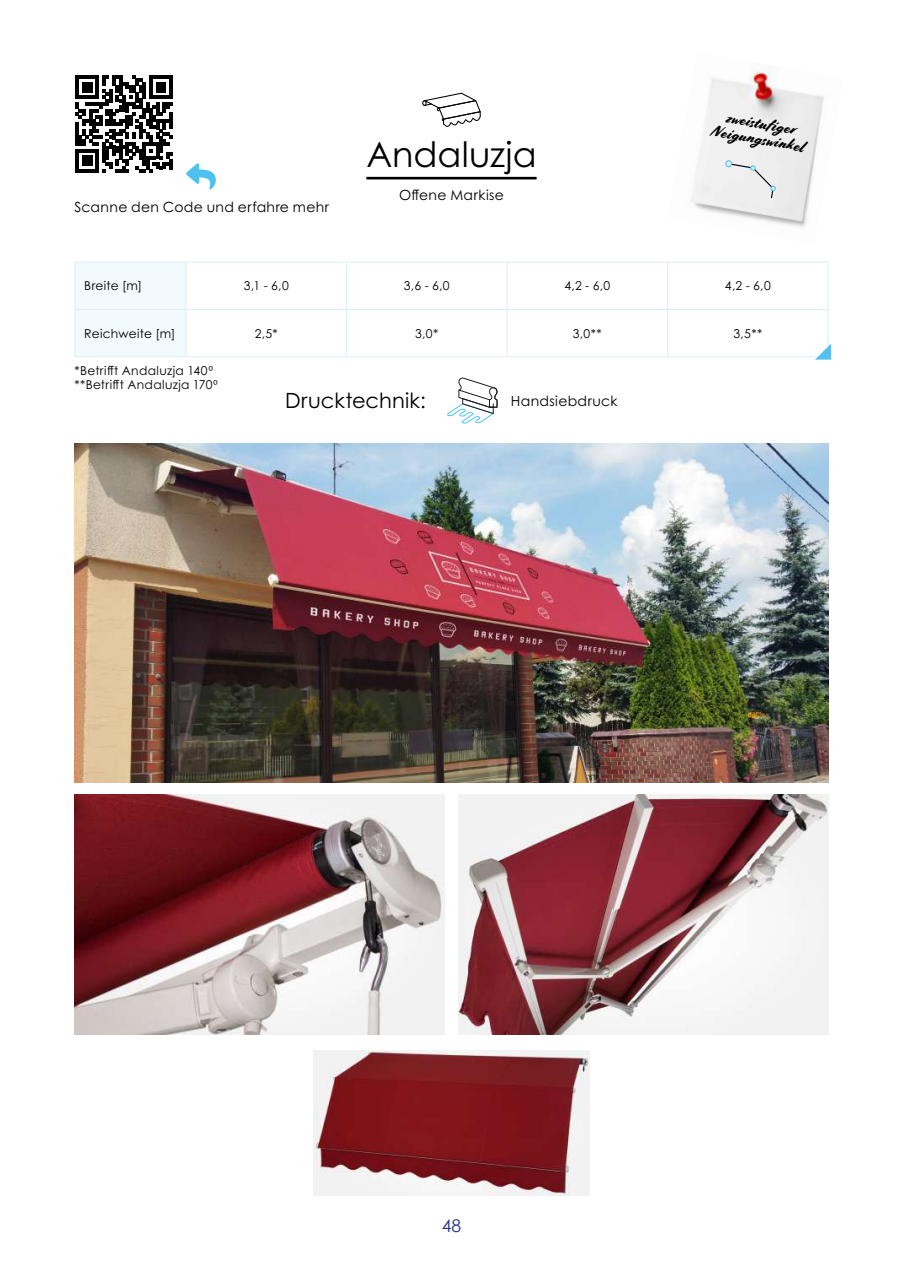
<style>
.page{position:relative;width:903px;height:1270px;background:#fff}
.page>*{position:absolute;margin:0;border:0;box-sizing:border-box;transform-origin:0 0}
.t1{font:35px "Century Gothic Pro";color:#000}
.t2{font:21px "Century Gothic Pro";letter-spacing:.01em;color:#000}
.t3{font:17.5px "Century Gothic";color:#253384}
.t4{font:15.75px/15.8px "Cortado";color:#000;text-align:center}
.t5{font:14px "Century Gothic Pro";letter-spacing:.025em;color:#000}
.t6{font:12.25px/14px "Century Gothic Pro";letter-spacing:.025em;color:#000}
</style>
<div class="page">
<svg style="left:422px;top:93px;width:59px;height:34px"></svg>
<hr style="left:74px;top:262px;width:112px;height:1px;background:#dbf0fa">
<hr style="left:74px;top:263px;width:1px;height:46px;background:#dbf0fa">
<hr style="left:74px;top:309px;width:112px;height:1px;background:#dbf0fa">
<hr style="left:74px;top:310px;width:1px;height:46px;background:#dbf0fa">
<hr style="left:74px;top:356px;width:112px;height:1px;background:#dbf0fa">
<svg style="left:75px;top:262px;width:756px;height:98px"></svg>
<hr style="left:366px;top:177px;width:171px;height:2px;background:#000">
<svg style="left:75px;top:75px;width:98px;height:98px"></svg>
<hr style="left:169px;top:159px;width:4px;height:10px;background:#000">
<svg style="left:186px;top:163px;width:30px;height:27px"></svg>
<svg style="left:447px;top:378px;width:50px;height:46px"></svg>
<img style="left:691px;top:64px;width:133px;height:164px">
<svg style="left:725px;top:160px;width:51px;height:38px"></svg>
<img style="left:74px;top:444px;width:754px;height:338px">
<img style="left:313px;top:1051px;width:276px;height:145px">
<img style="left:458px;top:795px;width:370px;height:239px">
<img style="left:74px;top:795px;width:371px;height:239px">
<p class="t5" style="left:74px;top:199px;width:256px">Scanne den Code und erfahre mehr</p>
<h1 class="t1" style="left:366px;top:133px;width:172px">Andaluzja</h1>
<p class="t5" style="left:399px;top:186px;width:106px">Offene Markise</p>
<p class="t4" style="left:716px;top:107px;width:96px;rotate:10deg">zweistufiger<br>Neigungswinkel</p>
<p class="t6" style="left:84px;top:279px;width:59px">Breite [m]</p>
<p class="t6" style="left:244px;top:279px;width:46px">3,1 - 6,0</p>
<p class="t6" style="left:404px;top:279px;width:47px">3,6 - 6,0</p>
<p class="t6" style="left:564px;top:279px;width:47px">4,2 - 6,0</p>
<p class="t6" style="left:725px;top:279px;width:47px">4,2 - 6,0</p>
<p class="t6" style="left:84px;top:326px;width:93px">Reichweite [m]</p>
<p class="t6" style="left:255px;top:326px;width:25px">2,5*</p>
<p class="t6" style="left:415px;top:326px;width:25px">3,0*</p>
<p class="t6" style="left:573px;top:326px;width:30px">3,0**</p>
<p class="t6" style="left:733px;top:326px;width:30px">3,5**</p>
<p class="t6" style="left:74px;top:363px;width:145px">*Betrifft Andaluzja 1400 **Betrifft Andaluzja 1700</p>
<h2 class="t2" style="left:285px;top:388px;width:143px">Drucktechnik:</h2>
<p class="t5" style="left:511px;top:392px;width:108px">Handsiebdruck</p>
<h3 class="t3" style="left:442px;top:1213px;width:21px">48</h3>
</div>
